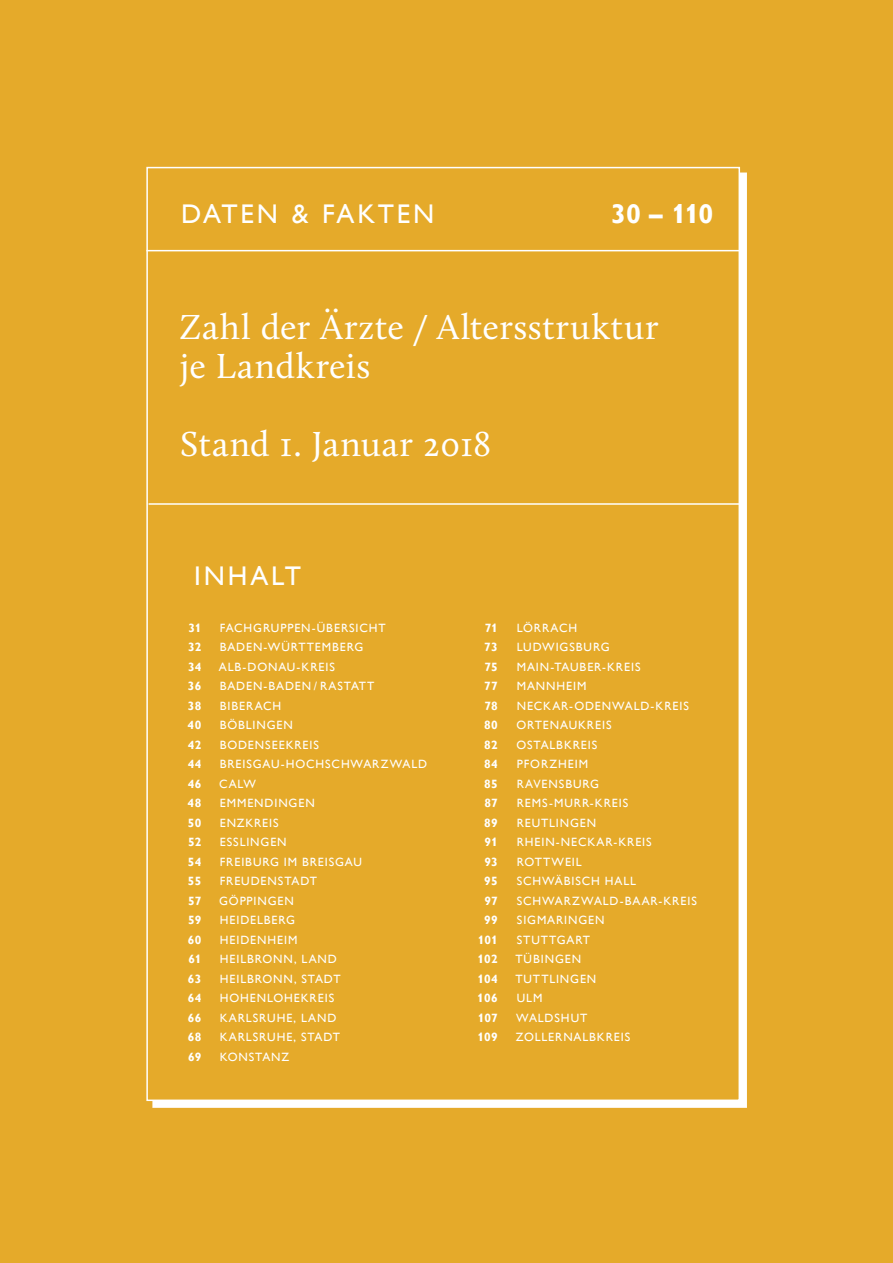
<style>
.page{position:relative;width:893px;height:1263px;background:#e5aa2a}
.page>*{position:absolute;margin:0;border:0;box-sizing:border-box;transform-origin:0 0}
.t1{font:36px/39px "Calluna";letter-spacing:.015em;color:#fff}
.t2{font:27px "Gill Alt One";letter-spacing:.1em;color:#fff}
.t3{font:700 27px "Gill Alt One";color:#fff}
.t4{font:12px/19.5px "Gill Alt One";letter-spacing:.075em;color:#fff}
.t5{font:700 12px/19.5px "Gill Alt One";letter-spacing:.025em;color:#fff;text-align:justify}
</style>
<div class="page">
<div style="left:146px;top:167px;width:594px;height:934px;background:#e5aa2a;border:2px solid #fff"></div>
<hr style="left:146px;top:250px;width:594px;height:1px;background:#fff">
<hr style="left:149px;top:503px;width:596px;height:2px;background:#fff">
<h2 class="t2" style="left:181px;top:199px;width:255px">DATEN &amp; FAKTEN</h2>
<h2 class="t3" style="left:611px;top:199px;width:104px">30 – 110</h2>
<h1 class="t1" style="left:180px;top:307px;width:480px">Zahl der Ärzte / Altersstruktur je Landkreis</h1>
<h1 class="t1" style="left:180px;top:424px;width:312px">Stand 1. Januar 2018</h1>
<h2 class="t2" style="left:194px;top:560px;width:108px">INHALT</h2>
<p class="t4" style="left:219px;top:618px;width:210px">FACHGRUPPEN-ÜBERSICHT<br>BADEN-WÜRTTEMBERG<br>ALB-DONAU-KREIS<br>BADEN-BADEN / RASTATT<br>BIBERACH<br>BÖBLINGEN<br>BODENSEEKREIS<br>BREISGAU-HOCHSCHWARZWALD<br>CALW<br>EMMENDINGEN<br>ENZKREIS<br>ESSLINGEN<br>FREIBURG IM BREISGAU<br>FREUDENSTADT<br>GÖPPINGEN<br>HEIDELBERG<br>HEIDENHEIM<br>HEILBRONN, LAND<br>HEILBRONN, STADT<br>HOHENLOHEKREIS<br>KARLSRUHE, LAND<br>KARLSRUHE, STADT<br>KONSTANZ</p>
<p class="t4" style="left:515px;top:618px;width:183px">LÖRRACH<br>LUDWIGSBURG<br>MAIN-TAUBER-KREIS<br>MANNHEIM<br>NECKAR-ODENWALD-KREIS<br>ORTENAUKREIS<br>OSTALBKREIS<br>PFORZHEIM<br>RAVENSBURG<br>REMS-MURR-KREIS<br>REUTLINGEN<br>RHEIN-NECKAR-KREIS<br>ROTTWEIL<br>SCHWÄBISCH HALL<br>SCHWARZWALD-BAAR-KREIS<br>SIGMARINGEN<br>STUTTGART<br>TÜBINGEN<br>TUTTLINGEN<br>ULM<br>WALDSHUT<br>ZOLLERNALBKREIS</p>
<p class="t5" style="left:188px;top:618px;width:15px">31<br>32<br>34<br>36<br>38<br>40<br>42<br>44<br>46<br>48<br>50<br>52<br>54<br>55<br>57<br>59<br>60<br>61<br>63<br>64<br>66<br>68<br>69</p>
<p class="t5" style="left:477px;top:618px;width:22px;text-align:right">71<br>73<br>75<br>77<br>78<br>80<br>82<br>84<br>85<br>87<br>89<br>91<br>93<br>95<br>97<br>99<br>101<br>102<br>104<br>106<br>107<br>109</p>
</div>
